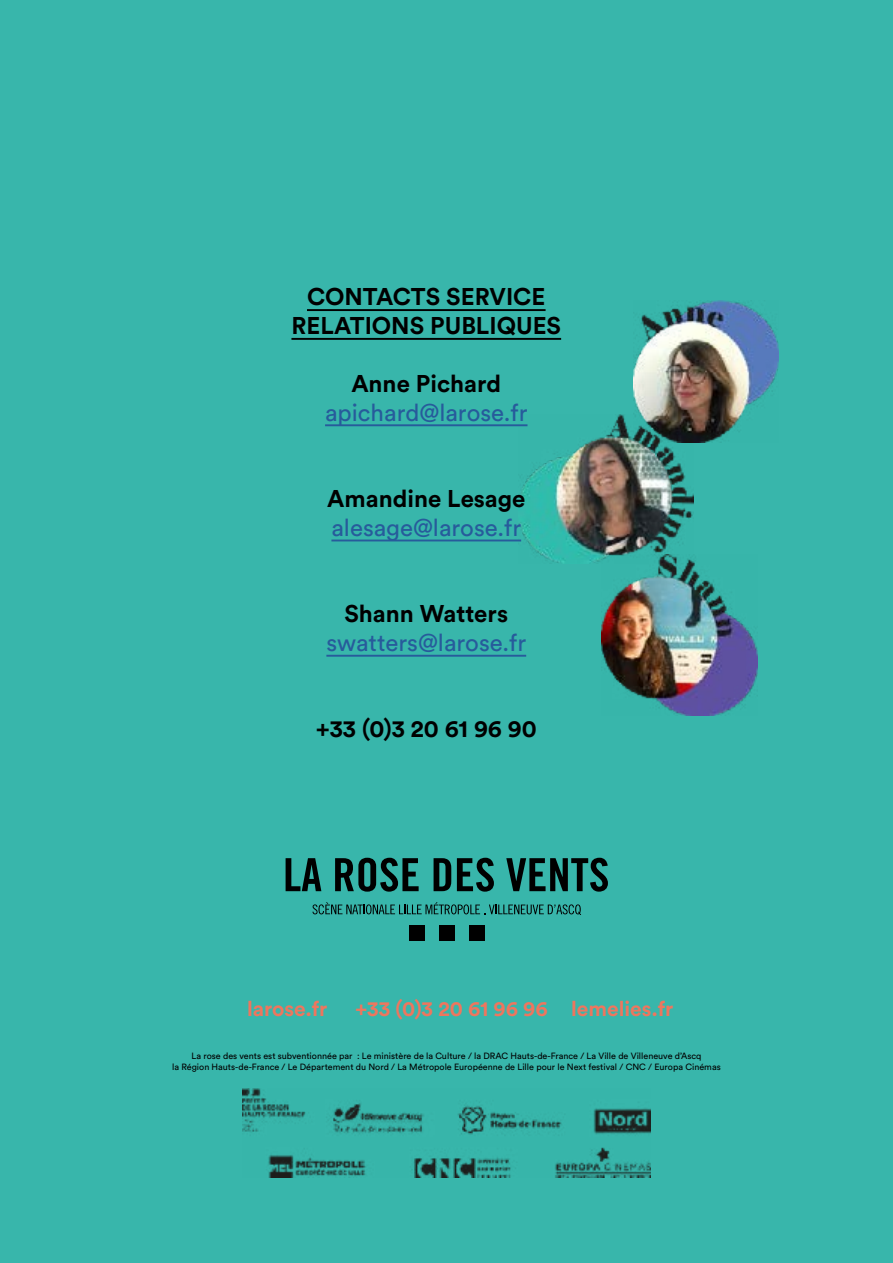
<style>
.page{position:relative;width:893px;height:1263px;background:#38b6ab}
.page>*{position:absolute;margin:0;border:0;box-sizing:border-box;transform-origin:0 0}
.t1{font:700 24px/28.8px "Circular Std";color:#000;text-align:center}
.t2{font:24px "Circular Std";color:#275b9b}
.t3{font:700 21px "Circular Std";color:#ee765e}
.t4{font:9px/10.8px "Circular Std";color:#000;text-align:center}
</style>
<div class="page">
<img style="left:518px;top:415px;width:176px;height:148px">
<hr style="left:307px;top:309px;width:239px;height:2px;background:#000">
<hr style="left:291px;top:338px;width:270px;height:2px;background:#000">
<hr style="left:325px;top:424px;width:202px;height:2px;background:#275b9b">
<hr style="left:331px;top:539px;width:190px;height:2px;background:#275b9b">
<hr style="left:326px;top:655px;width:200px;height:2px;background:#275b9b">
<img style="left:634px;top:301px;width:144px;height:141px">
<img style="left:602px;top:555px;width:156px;height:160px">
<img style="left:242px;top:1089px;width:409px;height:89px">
<svg style="left:286px;top:858px;width:322px;height:34px"></svg>
<svg style="left:312px;top:902px;width:269px;height:13px"></svg>
<div style="left:469px;top:925px;width:15px;height:15px;background:#000"></div>
<div style="left:409px;top:925px;width:16px;height:15px;background:#000"></div>
<div style="left:439px;top:925px;width:16px;height:15px;background:#000"></div>
<h1 class="t1" style="left:291px;top:282px;width:271px">CONTACTS SERVICE<br>RELATIONS PUBLIQUES</h1>
<h1 class="t1" style="left:351px;top:368px;width:151px">Anne Pichard</h1>
<h1 class="t2" style="left:325px;top:398px;width:204px">apichard@larose.fr</h1>
<h1 class="t1" style="left:327px;top:484px;width:200px">Amandine Lesage</h1>
<h1 class="t2" style="left:331px;top:513px;width:191px">alesage@larose.fr</h1>
<h1 class="t1" style="left:344px;top:599px;width:165px">Shann Watters</h1>
<h1 class="t2" style="left:326px;top:628px;width:201px">swatters@larose.fr</h1>
<h1 class="t1" style="left:316px;top:714px;width:222px">+33 (0)3 20 61 96 90</h1>
<h2 class="t3" style="left:247px;top:995px;width:82px">larose.fr</h2>
<h2 class="t3" style="left:355px;top:995px;width:320px">+33 (0)3 20 61 96 96 lemelies.fr</h2>
<p class="t4" style="left:172px;top:1050px;width:550px">La rose des vents est subventionnée par : Le ministère de la Culture / la DRAC Hauts-de-France / La Ville de Villeneuve d’Ascq<br>la Région Hauts-de-France / Le Département du Nord / La Métropole Européenne de Lille pour le Next festival / CNC / Europa Cinémas</p>
</div>
